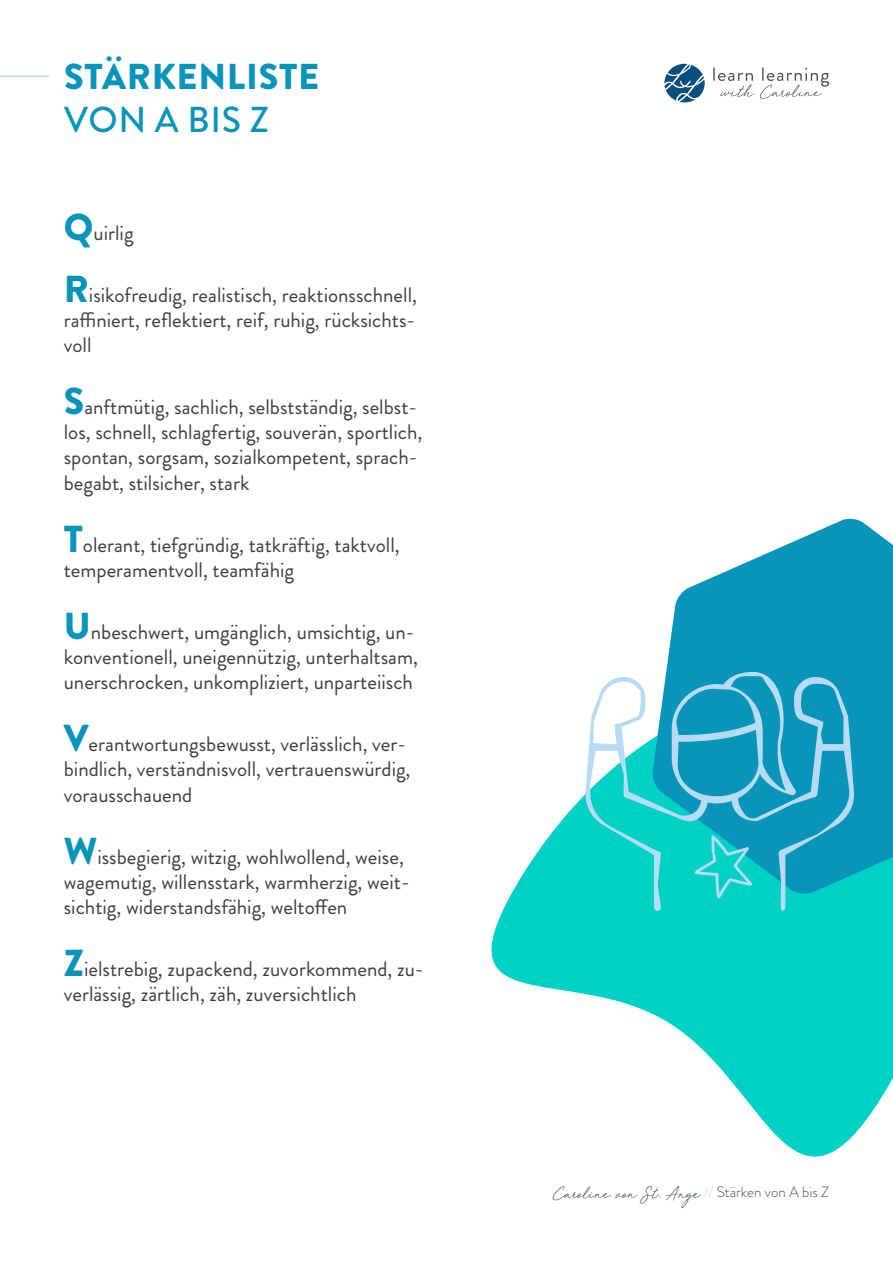
<style>
.page{position:relative;width:893px;height:1263px;background:#fff}
.page>*{position:absolute;margin:0;border:0;box-sizing:border-box;transform-origin:0 0}
.t1{font:900 36px "Brandon Grotesque";letter-spacing:.02em;color:#0994ba}
.t2{font:500 36px "Brandon Grotesque";letter-spacing:.02em;color:#0994ba}
.t3{font:21px/25.2px "Brandon Grotesque";color:#3e3e3f}
.t4{font:15px "Red Velvet";color:#4d4d4d}
.s1{font-weight:900;font-size:37.5px;color:#0994ba}
.s2{color:#084e7e}
.s3{font-family:"Brandon Grotesque";font-weight:300;color:#b6dbf2}
.s4{font-family:"Brandon Grotesque";font-weight:300}
</style>
<div class="page">
<svg style="left:491px;top:795px;width:402px;height:362px;fill:#00d1c7"></svg>
<svg style="left:664px;top:64px;width:41px;height:38px"></svg>
<svg style="left:713px;top:67px;width:41px;height:30px"></svg>
<svg style="left:760px;top:67px;width:69px;height:32px"></svg>
<hr style="left:0;top:76px;width:49px;height:1px;background:#b6dbf2">
<svg style="left:666px;top:518px;width:227px;height:377px;fill:#0994ba"></svg>
<svg style="left:584px;top:672px;width:271px;height:239px;background:#35b8cb"></svg>
<svg style="left:694px;top:834px;width:59px;height:171px;background:#0bcec9"></svg>
<p class="t1" style="left:64px;top:51px;width:257px">STÄRKENLISTE</p>
<p class="t2" style="left:64px;top:95px;width:207px">VON A BIS Z</p>
<p class="t3" style="left:64px;top:220px;width:71px"><span class="s1">Q</span>uirlig</p>
<p class="t3" style="left:64px;top:282px;width:355px;text-align:justify"><span class="s1">R</span>isikofreudig, realistisch, reaktionsschnell, raffiniert, reflektiert, reif, ruhig, rücksichts&shy;voll</p>
<p class="t3" style="left:64px;top:394px;width:360px"><span class="s1">S</span>anftmütig, sachlich, selbstständig, selbst&shy;los, schnell, schlagfertig, souverän, sportlich, spontan, sorgsam, sozialkompetent, sprach&shy;begabt, stilsicher, stark</p>
<p class="t3" style="left:64px;top:532px;width:337px"><span class="s1">T</span>olerant, tiefgründig, tatkräftig, taktvoll, temperamentvoll, teamfähig</p>
<p class="t3" style="left:64px;top:619px;width:356px"><span class="s1">U</span>nbeschwert, umgänglich, umsichtig, un&shy;konventionell, uneigennützig, unterhaltsam, unerschrocken, unkompliziert, unparteiisch</p>
<p class="t3" style="left:64px;top:732px;width:348px"><span class="s1">V</span>erantwortungsbewusst, verlässlich, ver&shy;bindlich, verständnisvoll, vertrauenswürdig, vorausschauend</p>
<p class="t3" style="left:64px;top:844px;width:347px"><span class="s1">W</span>issbegierig, witzig, wohlwollend, weise, wagemutig, willensstark, warmherzig, weit&shy;sichtig, widerstandsfähig, weltoffen</p>
<p class="t3" style="left:64px;top:957px;width:361px"><span class="s1">Z</span>ielstrebig, zupackend, zuvorkommend, zu&shy;verlässig, zärtlich, zäh, zuversichtlich</p>
<p class="t4" style="left:553px;top:1183px;width:278px">Caroline von St. Ang<span class="s2">e</span> <span class="s3">//</span> <span class="s4">Stärken von A bis Z</span></p>
</div>
